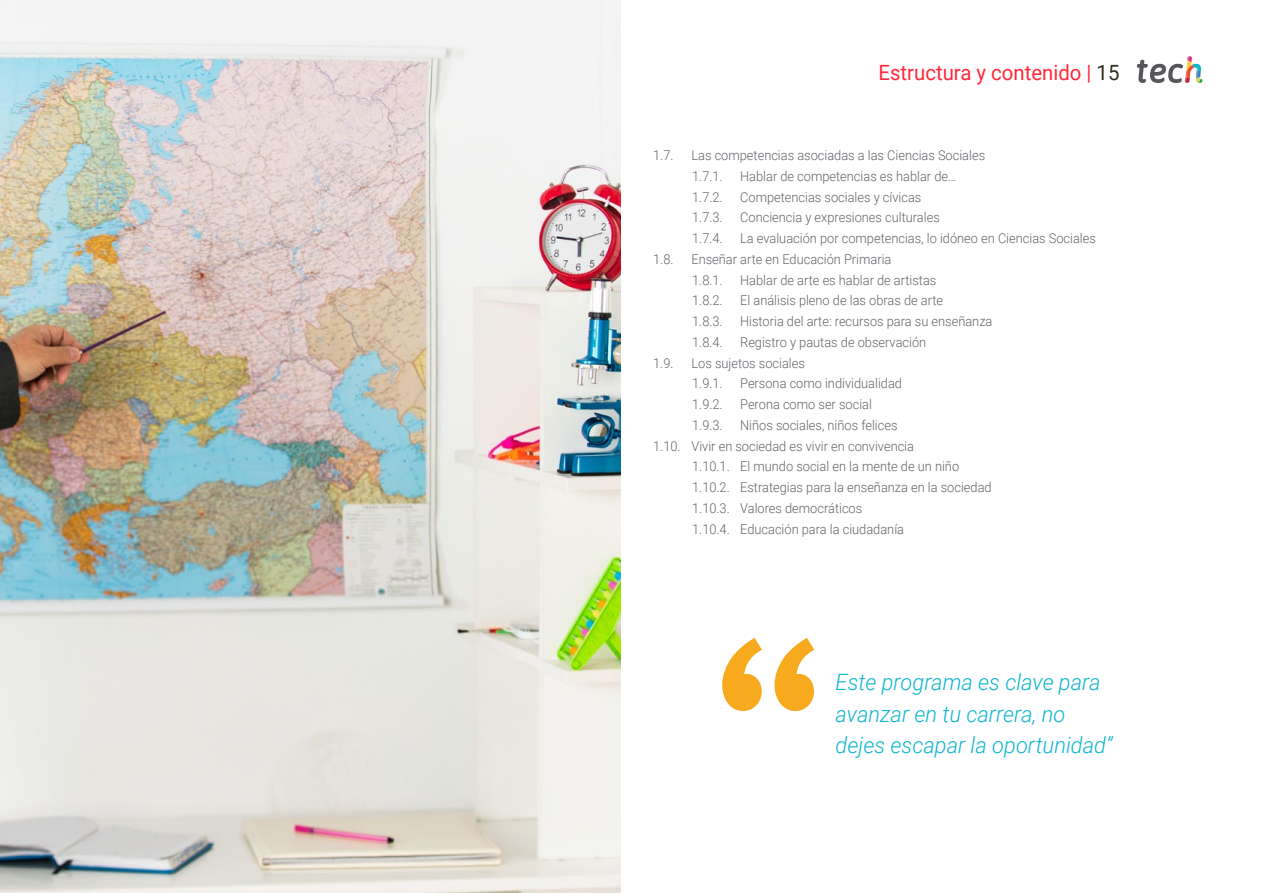
<style>
.page{position:relative;width:1263px;height:893px;background:#fff}
.page>*{position:absolute;margin:0;border:0;box-sizing:border-box;transform-origin:0 0}
.t1{font:italic 300 22.5px/31.5px "Roboto";color:#0fb6cf}
.t2{font:21px "Roboto";color:#ff293a}
.t3{font:300 13.5px/20.7px "Roboto";color:#61646a;scale:.95 1}
.s1{color:#312e20}
</style>
<div class="page">
<svg style="left:1137px;top:56px;width:65px;height:27px"></svg>
<img style="left:0;top:0;width:621px;height:893px">
<svg style="left:722px;top:638px;width:92px;height:73px"></svg>
<h2 class="t2" style="left:878px;top:57px;width:242px">Estructura y contenido | <span class="s1">15</span></h2>
<p class="t3" style="left:653px;top:144px;width:23px">1.7.</p>
<p class="t3" style="left:691px;top:144px;width:311px">Las competencias asociadas a las Ciencias Sociales<br>1.7.1.</p>
<p class="t3" style="left:740px;top:165px;width:229px">Hablar de competencias es hablar de…</p>
<p class="t3" style="left:692px;top:186px;width:34px">1.7.2.</p>
<p class="t3" style="left:740px;top:186px;width:192px">Competencias sociales y cívicas</p>
<p class="t3" style="left:692px;top:207px;width:34px">1.7.3.</p>
<p class="t3" style="left:740px;top:207px;width:212px">Conciencia y expresiones culturales</p>
<p class="t3" style="left:692px;top:227px;width:34px">1.7.4.</p>
<p class="t3" style="left:740px;top:227px;width:376px">La evaluación por competencias, lo idóneo en Ciencias Sociales</p>
<p class="t3" style="left:653px;top:248px;width:23px">1.8.</p>
<p class="t3" style="left:691px;top:248px;width:212px">Enseñar arte en Educación Primaria<br>1.8.1.</p>
<p class="t3" style="left:740px;top:269px;width:208px">Hablar de arte es hablar de artistas</p>
<p class="t3" style="left:692px;top:290px;width:34px">1.8.2.</p>
<p class="t3" style="left:740px;top:290px;width:215px">El análisis pleno de las obras de arte</p>
<p class="t3" style="left:692px;top:310px;width:34px">1.8.3.</p>
<p class="t3" style="left:740px;top:310px;width:267px">Historia del arte: recursos para su enseñanza</p>
<p class="t3" style="left:692px;top:331px;width:34px">1.8.4.</p>
<p class="t3" style="left:740px;top:331px;width:197px">Registro y pautas de observación</p>
<p class="t3" style="left:653px;top:352px;width:23px">1.9.</p>
<p class="t3" style="left:691px;top:352px;width:121px">Los sujetos sociales<br>1.9.1.</p>
<p class="t3" style="left:740px;top:373px;width:172px">Persona como individualidad</p>
<p class="t3" style="left:692px;top:393px;width:34px">1.9.2.</p>
<p class="t3" style="left:740px;top:393px;width:140px">Perona como ser social</p>
<p class="t3" style="left:692px;top:414px;width:34px">1.9.3.</p>
<p class="t3" style="left:740px;top:414px;width:167px">Niños sociales, niños felices</p>
<p class="t3" style="left:653px;top:435px;width:276px">1.10. Vivir en sociedad es vivir en convivencia</p>
<p class="t3" style="left:692px;top:456px;width:283px">1.10.1. El mundo social en la mente de un niño</p>
<p class="t3" style="left:692px;top:476px;width:317px">1.10.2. Estrategias para la enseñanza en la sociedad</p>
<p class="t3" style="left:692px;top:497px;width:181px">1.10.3. Valores democráticos</p>
<p class="t3" style="left:692px;top:518px;width:224px">1.10.4. Educación para la ciudadanía</p>
<h1 class="t1" style="left:835px;top:666px;width:278px">Este programa es clave para avanzar en tu carrera, no dejes escapar la oportunidad”</h1>
</div>
